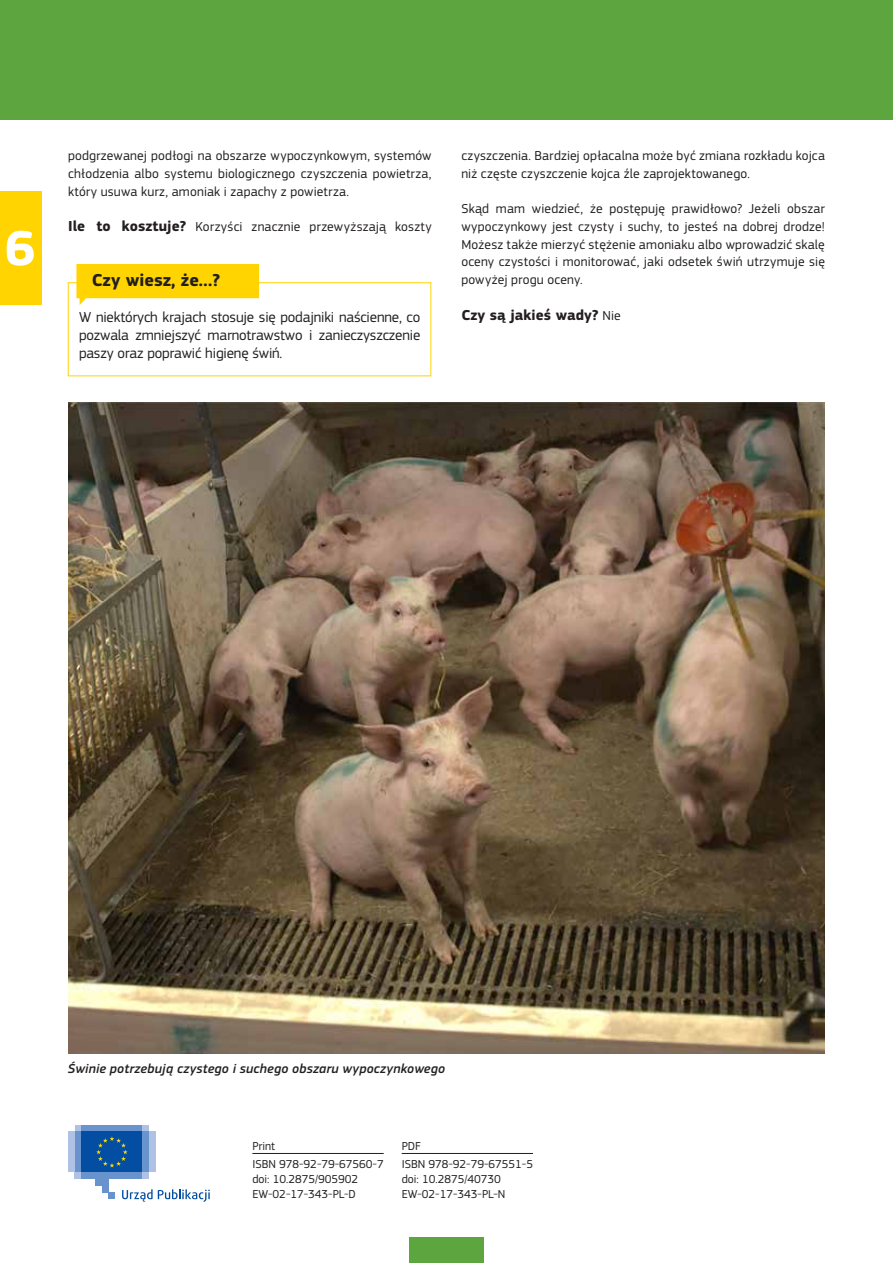
<style>
.page{position:relative;width:893px;height:1263px;background:#fff}
.page>*{position:absolute;margin:0;border:0;box-sizing:border-box;transform-origin:0 0}
.t1{font:700 51.45px "EC Square Sans Pro";color:#fff}
.t2{font:700 18px "EC Square Sans Pro";color:#231f20}
.t3{font:15px/17.7px "EC Square Sans Pro";letter-spacing:-.01em;color:#231f20;text-align:justify}
.t4{font:700 15px "EC Square Sans Pro";letter-spacing:.005em;color:#231f20}
.t5{font:13.5px/17.7px "EC Square Sans Pro";letter-spacing:.015em;color:#231f20;text-align:justify}
.t6{font:italic 500 13.5px "EC Square Sans Pro";letter-spacing:.015em;color:#231f20}
.t7{font:12px/18px "EC Square Sans Pro";color:#231f20}
.s1{font-weight:700;font-size:15px}
.s2{font-weight:400;font-size:13.5px}
</style>
<div class="page">
<div style="left:0;top:0;width:893px;height:119px;background:#5ca53f"></div>
<div style="left:409px;top:1237px;width:75px;height:26px;background:#5ca53f"></div>
<svg style="left:76px;top:264px;width:183px;height:41px;background:#ffdb2a"></svg>
<img style="left:68px;top:403px;width:757px;height:651px">
<div style="left:0;top:191px;width:41px;height:114px;background:#ffd400"></div>
<hr style="left:252px;top:1153px;width:132px;height:1px;background:#231f20">
<hr style="left:402px;top:1153px;width:131px;height:1px;background:#231f20">
<div style="left:75px;top:1172px;width:74px;height:7px;background:#afc1e4"></div>
<div style="left:82px;top:1172px;width:60px;height:7px;background:#6993cd"></div>
<div style="left:142px;top:1132px;width:7px;height:40px;background:#6993cd"></div>
<div style="left:149px;top:1132px;width:7px;height:40px;background:#afc1e4"></div>
<div style="left:75px;top:1132px;width:7px;height:40px;background:#6993cd"></div>
<div style="left:68px;top:1132px;width:7px;height:40px;background:#afc1e4"></div>
<div style="left:95px;top:1172px;width:14px;height:14px;background:#6993cd"></div>
<div style="left:102px;top:1172px;width:7px;height:20px;background:#6993cd"></div>
<div style="left:109px;top:1192px;width:6px;height:7px;background:#6993cd"></div>
<div style="left:82px;top:1132px;width:60px;height:40px;background:#034ea2"></div>
<svg style="left:75px;top:1125px;width:74px;height:42px"></svg>
<svg style="left:122px;top:1189px;width:88px;height:13px"></svg>
<h1 class="t1" style="left:5px;top:217px;width:32px">6</h1>
<p class="t5" style="left:68px;top:147px;width:365px">podgrzewanej podłogi na obszarze wypoczynkowym, systemów chłodzenia albo systemu biologicznego czyszczenia powietrza, który usuwa kurz, amoniak i zapachy z powietrza.</p>
<p class="t5" style="left:68px;top:218px;width:365px"><span class="s1">Ile to kosztuje?</span> Korzyści znacznie przewyższają koszty</p>
<h2 class="t2" style="left:92px;top:269px;width:130px">Czy wiesz, że…?</h2>
<p class="t3" style="left:79px;top:309px;width:343px">W niektórych krajach stosuje się podajniki naścienne, co pozwala zmniejszyć marnotrawstwo i zanieczyszczenie paszy oraz poprawić higienę świń.</p>
<p class="t5" style="left:461px;top:147px;width:365px">czyszczenia. Bardziej opłacalna może być zmiana rozkładu kojca niż częste czyszczenie kojca źle zaprojektowanego.</p>
<p class="t5" style="left:461px;top:200px;width:365px">Skąd mam wiedzieć, że postępuję prawidłowo? Jeżeli obszar wypoczynkowy jest czysty i suchy, to jesteś na dobrej drodze!<br>Możesz także mierzyć stężenie amoniaku albo wprowadzić skalę oceny czystości i monitorować, jaki odsetek świń utrzymuje się powyżej progu oceny.</p>
<p class="t4" style="left:461px;top:306px;width:161px">Czy są jakieś wady? <span class="s2">Nie</span></p>
<p class="t6" style="left:68px;top:1060px;width:379px">Świnie potrzebują czystego i suchego obszaru wypoczynkowego</p>
<p class="t7" style="left:252px;top:1137px;width:133px">Print<br>ISBN 978-92-79-67560-7</p>
<p class="t7" style="left:252px;top:1172px;width:107px;line-height:15px">doi: 10.2875/905902<br>EW-02-17-343-PL-D</p>
<p class="t7" style="left:402px;top:1137px;width:133px">PDF<br>ISBN 978-92-79-67551-5</p>
<p class="t7" style="left:402px;top:1172px;width:105px;line-height:15px">doi: 10.2875/40730<br>EW-02-17-343-PL-N</p>
</div>
